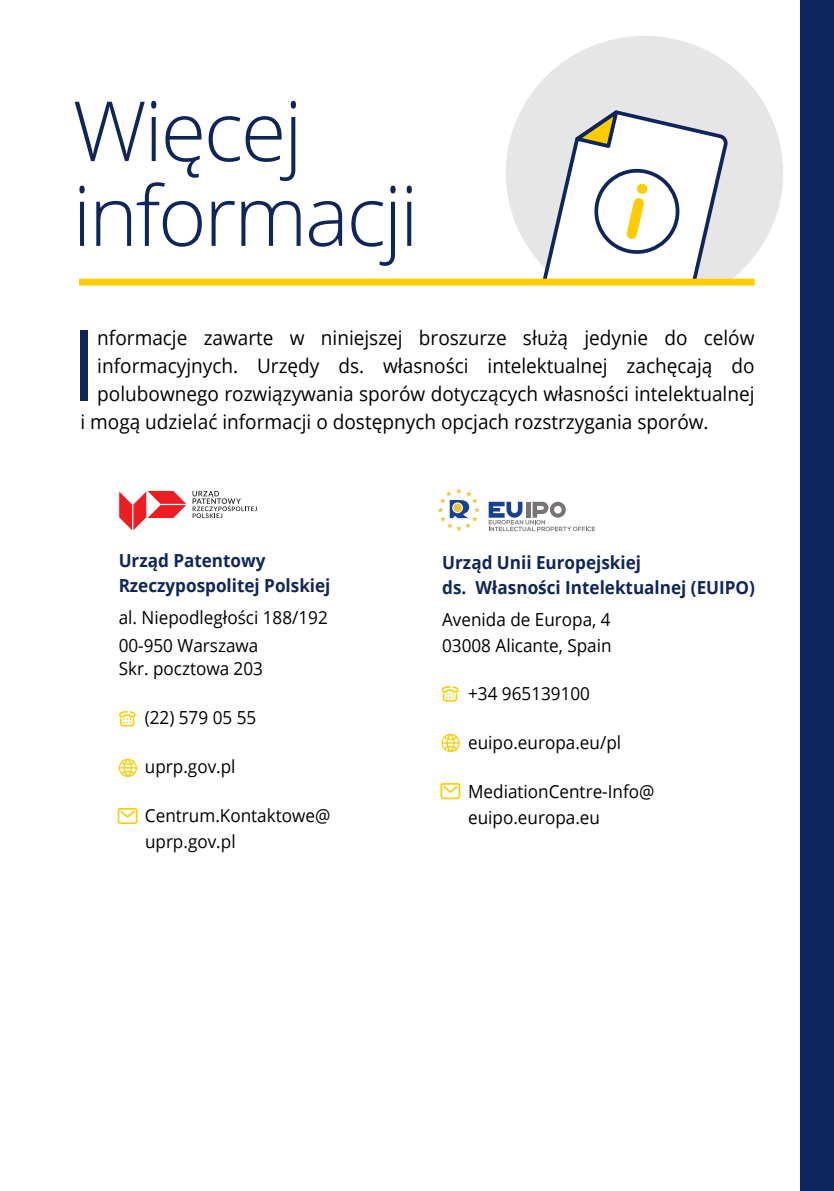
<style>
.page{position:relative;width:834px;height:1191px;background:#fff}
.page>*{position:absolute;margin:0;border:0;box-sizing:border-box;transform-origin:0 0}
.t1{font:98.4px "Open Sans";color:#0f265c;scale:.95 1}
.t2{font:300 83px/84.8px "Open Sans";letter-spacing:-.03em;color:#0f265c}
.t3{font:20px "Open Sans";color:#000;scale:.95 1}
.t4{font:18px/26px "Open Sans";color:#000;scale:.95 1}
.t5{font:700 18px/25.2px "Open Sans";color:#0f265c;scale:.95 1}
.s1{font-style:inherit}
</style>
<div class="page">
<div style="left:799px;top:0;width:34px;height:1191px;background:#0f265c"></div>
<div style="left:505px;top:36px;width:278px;height:274px;background:#e6e6e6;border-radius:50%"></div>
<svg style="left:542px;top:110px;width:186px;height:169px"></svg>
<div style="left:508px;top:281px;width:231px;height:42px;background:#fff"></div>
<div style="left:79px;top:279px;width:675px;height:6px;background:#fc0"></div>
<svg style="left:437px;top:488px;width:43px;height:43px"></svg>
<svg style="left:488px;top:502px;width:107px;height:29px"></svg>
<svg style="left:119px;top:491px;width:67px;height:39px"></svg>
<svg style="left:192px;top:491px;width:65px;height:27px"></svg>
<svg style="left:118px;top:808px;width:20px;height:16px"></svg>
<svg style="left:119px;top:711px;width:16px;height:15px"></svg>
<svg style="left:119px;top:758px;width:18px;height:19px"></svg>
<svg style="left:440px;top:783px;width:20px;height:16px"></svg>
<svg style="left:442px;top:686px;width:16px;height:15px"></svg>
<svg style="left:441px;top:734px;width:18px;height:18px"></svg>
<h2 class="t2" style="left:73px;top:86px;width:347px">Więcej informacji</h2>
<h1 class="t1" style="left:71px;top:298px;width:29px">I</h1>
<p class="t3" style="left:97px;top:324px;width:693px">nformacje zawarte w niniejszej broszurze służą jedynie do celów</p>
<p class="t3" style="left:97px;top:352px;width:693px">informacyjnych. Urzędy ds. własności intelektualnej zachęcają do</p>
<p class="t3" style="left:97px;top:380px;width:693px">polubownego rozwiązywania sporów dotyczących własności intelektualnej</p>
<p class="t3" style="left:80px;top:408px;width:662px">i mogą udzielać informacji o dostępnych opcjach rozstrzygania sporów.</p>
<p class="t5" style="left:119px;top:547px;width:224px">Urząd Patentowy<br>Rzeczypospolitej Polskiej</p>
<p class="t4" style="left:119px;top:603px;width:222px;line-height:28.2px">al. Niepodległości 188/192<br><span class="s1">00-</span>950 Warszawa</p>
<p class="t4" style="left:119px;top:655px;width:153px">Skr. pocztowa 203</p>
<p class="t4" style="left:145px;top:704px;width:119px"><span class="s1">(22)</span> 579 05 55</p>
<p class="t4" style="left:145px;top:753px;width:97px">uprp.gov.pl</p>
<p class="t4" style="left:145px;top:802px;width:197px">Centrum.Kontaktowe@ uprp.gov.pl</p>
<p class="t5" style="left:442px;top:549px;width:330px">Urząd Unii Europejskiej<br>ds. Własności Intelektualnej (EUIPO)</p>
<p class="t4" style="left:442px;top:605px;width:180px">Avenida de Europa, 4<br>03008 Alicante, Spain</p>
<p class="t4" style="left:468px;top:680px;width:130px">+34 965139100</p>
<p class="t4" style="left:468px;top:729px;width:162px">euipo.europa.eu/pl</p>
<p class="t4" style="left:468px;top:778px;width:198px">MediationCentre-Info@ euipo.europa.eu</p>
</div>
